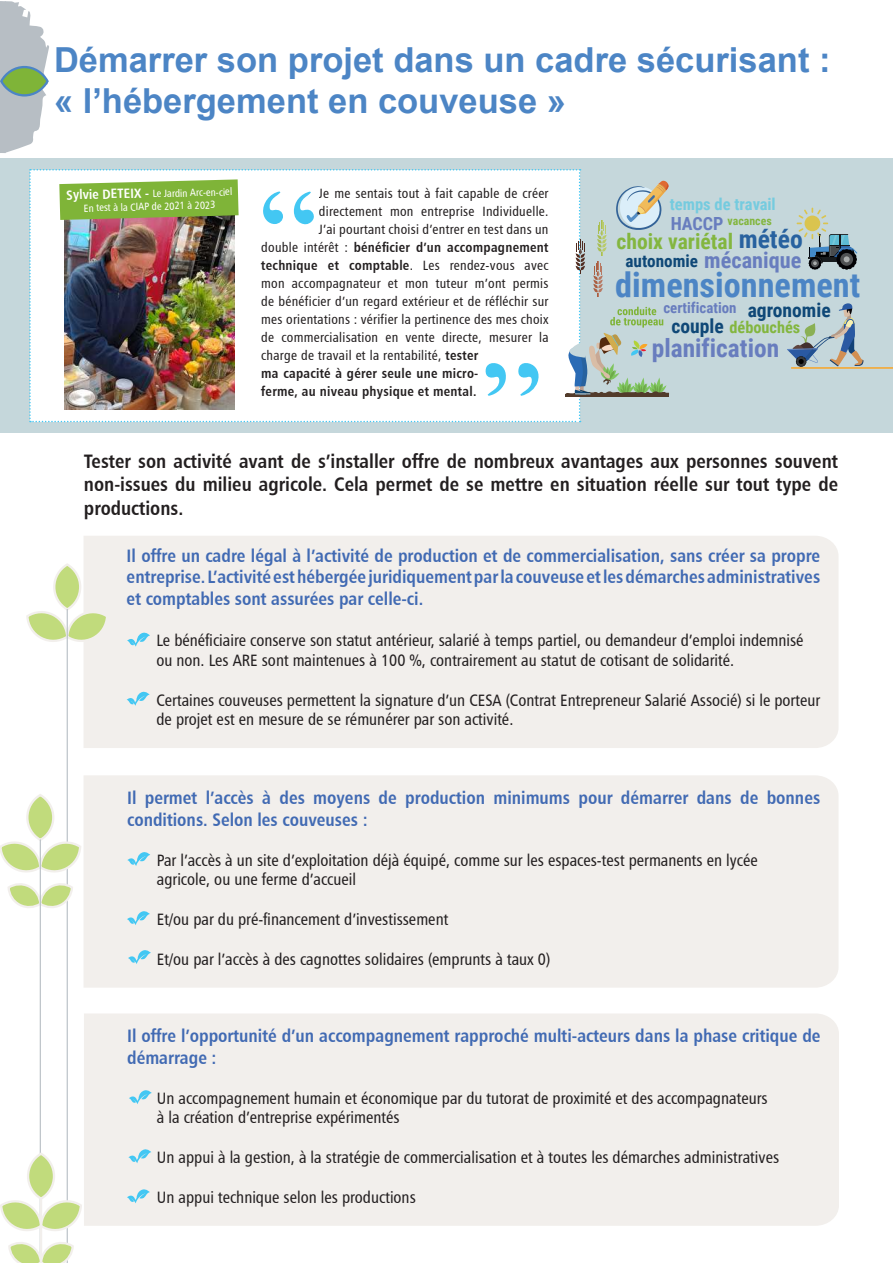
<style>
.page{position:relative;width:893px;height:1263px;background:#fff}
.page>*{position:absolute;margin:0;border:0;box-sizing:border-box;transform-origin:0 0}
.t1{font:700 34.5px/41.4px "Arial";color:#4c85c5}
.t2{font:700 34.2px "Roboto Condensed";color:#4c85c5}
.t3{font:700 25.65px "Roboto Condensed";color:#28629f}
.t4{font:700 25.35px "Roboto Condensed";color:#687dbe}
.t5{font:700 22.2px "Roboto Condensed";color:#687dbe}
.t6{font:700 21.6px "Roboto Condensed";color:#83b63f}
.t7{font:19.5px/23.4px "Humanist 777 BT Bold Condensed B";color:#231f20;text-align:justify}
.t8{font:700 19.5px "Roboto Condensed";color:#0f4877}
.t9{font:18px/21.6px "Humanist 777 BT Bold Condensed B";color:#416ab3}
.t10{font:700 17.25px "Roboto Condensed";color:#0f4877}
.t11{font:16.5px/19.8px "Humanist 777 BT Roman Condensed B";color:#231f20}
.t12{font:700 16.5px "Roboto Condensed";color:#75cbdf}
.t13{font:700 16.35px "Roboto Condensed";color:#83b63f}
.t14{font:700 14.85px "Roboto Condensed";color:#687dbe}
.t15{font:13.5px/18px "Humanist 777 BT Roman Condensed B";letter-spacing:.02em;color:#231f20;text-align:justify}
.t16{font:13.5px/18px "Humanist 777 BT Bold Condensed B";letter-spacing:.02em;color:#231f20}
.t17{font:13.5px "Humanist 777 BT Bold Condensed B";color:#fff}
.t18{font:700 11.85px "Roboto Condensed";color:#83b63f}
.t19{font:10.5px/13px "Humanist 777 BT Roman Condensed B";color:#fff}
.s1{font-family:"Humanist 777 BT Roman Condensed B"}
.s2{font-family:"Humanist 777 BT Bold Condensed B"}
.s3{font-size:18.15px;color:#687dbe}
</style>
<div class="page">
<svg style="left:0;top:1px;width:49px;height:152px"></svg>
<div style="left:0;top:159px;width:893px;height:274px;background:#c5d7db"></div>
<svg style="left:787px;top:303px;width:77px;height:64px"></svg>
<svg style="left:797px;top:208px;width:60px;height:62px"></svg>
<div style="left:84px;top:536px;width:754px;height:212px;background:#f2efec"></div>
<svg style="left:127px;top:632px;width:23px;height:15px"></svg>
<svg style="left:127px;top:691px;width:23px;height:15px"></svg>
<div style="left:84px;top:775px;width:754px;height:213px;background:#f2efec"></div>
<svg style="left:127px;top:851px;width:23px;height:15px"></svg>
<svg style="left:127px;top:910px;width:23px;height:15px"></svg>
<svg style="left:128px;top:949px;width:23px;height:15px"></svg>
<div style="left:84px;top:1014px;width:755px;height:212px;background:#f2efec"></div>
<svg style="left:129px;top:1089px;width:23px;height:15px"></svg>
<svg style="left:128px;top:1148px;width:23px;height:15px"></svg>
<svg style="left:127px;top:1188px;width:23px;height:15px"></svg>
<hr style="left:791px;top:367px;width:102px;height:2px;background:#f9a527">
<svg style="left:1px;top:67px;width:46px;height:28px"></svg>
<div style="left:0;top:66px;width:49px;height:31px;border:2px solid #4c85c5;border-radius:50%"></div>
<svg style="left:26px;top:607px;width:84px;height:38px"></svg>
<svg style="left:54px;top:564px;width:26px;height:45px"></svg>
<div style="left:53px;top:563px;width:28px;height:47px;border:2px solid #f2efec;border-radius:50%"></div>
<hr style="left:67px;top:609px;width:1px;height:654px;background:#b7bec4">
<svg style="left:0;top:838px;width:81px;height:73px"></svg>
<svg style="left:27px;top:795px;width:26px;height:45px"></svg>
<div style="left:26px;top:794px;width:28px;height:47px;border:2px solid #f2efec;border-radius:50%"></div>
<hr style="left:40px;top:840px;width:1px;height:423px;background:#b7bec4">
<svg style="left:0;top:1197px;width:82px;height:66px"></svg>
<svg style="left:28px;top:1154px;width:26px;height:44px"></svg>
<div style="left:27px;top:1152px;width:28px;height:48px;border:2px solid #f2efec;border-radius:50%"></div>
<hr style="left:40px;top:1198px;width:2px;height:65px;background:#f2efec">
<img style="left:29px;top:169px;width:640px;height:253px">
<h1 class="t1" style="left:54px;top:39px;width:778px">Démarrer son projet dans un cadre sécurisant : « l’hébergement en couveuse »</h1>
<p class="t19" style="left:84px;top:188px;width:150px;text-indent:69px;rotate:-1deg">Le Jardin Arc-en-ciel<br>En test à la CIAP de 2021 à 2023</p>
<p class="t17" style="left:66px;top:187px;width:84px;rotate:-2deg">Sylvie DETEIX -</p>
<p class="t15" style="left:319px;top:184px;width:231px">Je me sentais tout à fait capable de créer directement mon entreprise Individuelle.<br>J’ai pourtant choisi d’entrer en test dans un</p>
<p class="t16" style="left:261px;top:238px;width:289px"><span class="s1">double intérêt :</span> bénéficier d’un accompagnement technique et comptable<span class="s1">. Les rendez-vous avec</span></p>
<p class="t15" style="left:261px;top:274px;width:289px">mon accompagnateur et mon tuteur m’ont permis de bénéficier d’un regard extérieur et de réfléchir sur mes orientations : vérifier la pertinence des mes choix de commercialisation en vente directe, mesurer la charge de travail et la rentabilité, <span class="s2">tester</span></p>
<p class="t16" style="left:261px;top:364px;width:219px">ma capacité à gérer seule une micro&shy;ferme, au niveau physique et mental.</p>
<p class="t12" style="left:670px;top:192px;width:107px">temps de travail</p>
<p class="t18" style="left:671px;top:213px;width:103px"><span class="s3">HACCP</span> vacances</p>
<h3 class="t3" style="left:739px;top:221px;width:66px">météo</h3>
<h3 class="t6" style="left:616px;top:226px;width:118px">choix variétal</h3>
<h3 class="t5" style="left:704px;top:245px;width:99px">mécanique</h3>
<p class="t14" style="left:663px;top:297px;width:75px">certification</p>
<h3 class="t4" style="left:652px;top:330px;width:129px">planification</h3>
<p class="t10" style="left:625px;top:249px;width:74px">autonomie</p>
<h2 class="t2" style="left:615px;top:260px;width:246px">dimensionnement</h2>
<p class="t8" style="left:748px;top:296px;width:85px">agronomie</p>
<p class="t8" style="left:672px;top:312px;width:54px">couple</p>
<p class="t13" style="left:729px;top:315px;width:72px">débouchés</p>
<p class="t7" style="left:84px;top:449px;width:756px">Tester son activité avant de s’installer offre de nombreux avantages aux personnes souvent non-issues du milieu agricole. Cela permet de se mettre en situation réelle sur tout type de productions.</p>
<p class="t9" style="left:127px;top:544px;width:695px;text-align:justify">Il offre un cadre légal à l’activité de production et de commercialisation, sans créer sa propre entreprise. L’activité est hébergée juridiquement par la couveuse et les démarches administratives et comptables sont assurées par celle-ci.</p>
<p class="t11" style="left:156px;top:630px;width:649px">Le bénéficiaire conserve son statut antérieur, salarié à temps partiel, ou demandeur d’emploi indemnisé ou non. Les ARE sont maintenues à 100 %, contrairement au statut de cotisant de solidarité.</p>
<p class="t11" style="left:156px;top:690px;width:665px">Certaines couveuses permettent la signature d’un CESA (Contrat Entrepreneur Salarié Associé) si le porteur de projet est en mesure de se rémunérer par son activité.</p>
<p class="t9" style="left:127px;top:787px;width:695px">Il permet l’accès à des moyens de production minimums pour démarrer dans de bonnes conditions. Selon les couveuses :</p>
<p class="t11" style="left:157px;top:849px;width:602px">Par l’accès à un site d’exploitation déjà équipé, comme sur les espaces-test permanents en lycée agricole, ou une ferme d’accueil</p>
<p class="t11" style="left:157px;top:909px;width:293px">Et/ou par du pré-financement d’investissement</p>
<p class="t11" style="left:157px;top:948px;width:395px">Et/ou par l’accès à des cagnottes solidaires (emprunts à taux 0)</p>
<p class="t9" style="left:127px;top:1025px;width:695px">Il offre l’opportunité d’un accompagnement rapproché multi-acteurs dans la phase critique de démarrage :</p>
<p class="t11" style="left:157px;top:1088px;width:612px">Un accompagnement humain et économique par du tutorat de proximité et des accompagnateurs à la création d’entreprise expérimentés</p>
<p class="t11" style="left:157px;top:1147px;width:624px">Un appui à la gestion, à la stratégie de commercialisation et à toutes les démarches administratives</p>
<p class="t11" style="left:157px;top:1187px;width:260px">Un appui technique selon les productions</p>
</div>
